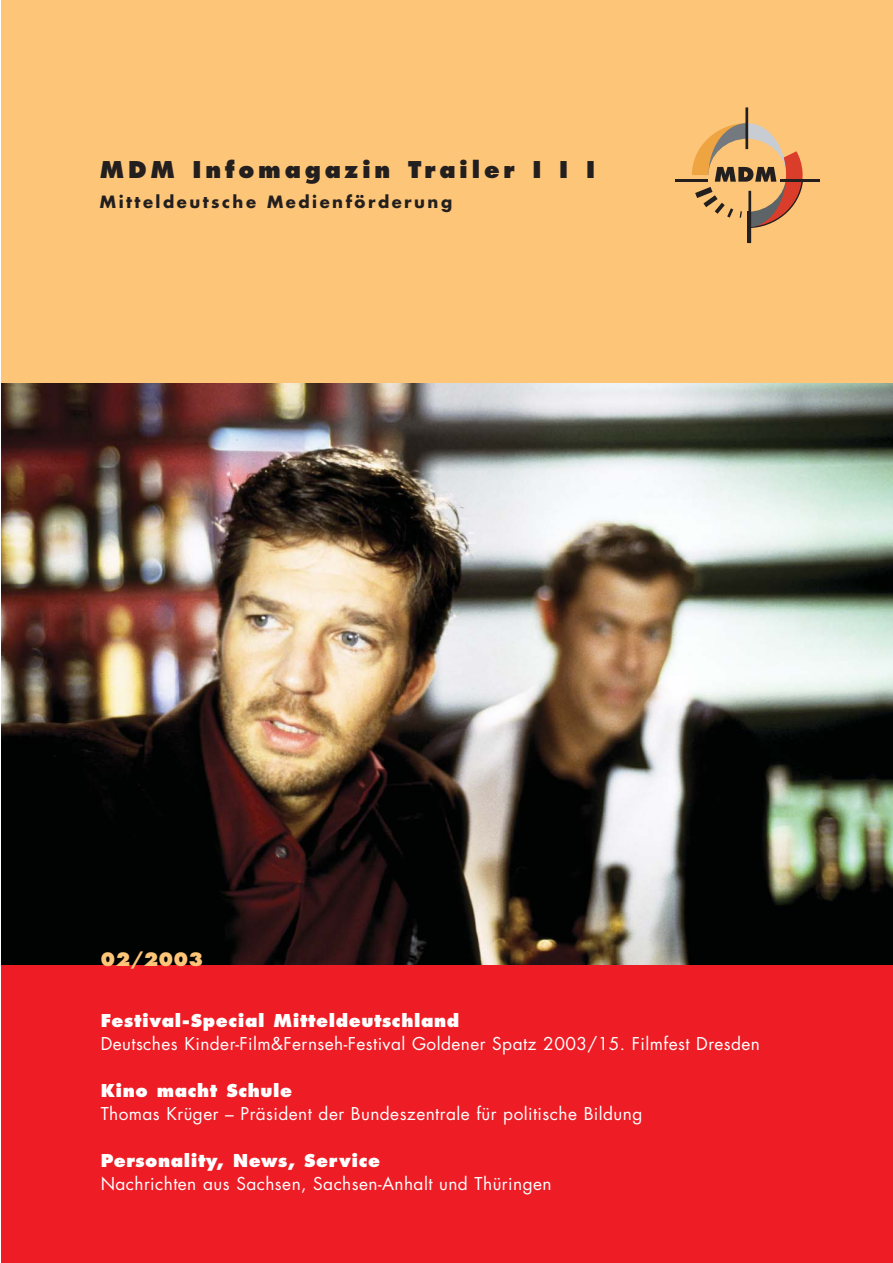
<style>
.page{position:relative;width:893px;height:1263px;background:#fff}
.page>*{position:absolute;margin:0;border:0;box-sizing:border-box;transform-origin:0 0}
.t1{font:800 22.5px "Futura";letter-spacing:.165em;color:#231f1f}
.t2{font:800 18px "Futura";color:#fdc578}
.t3{font:17.25px "Futura";letter-spacing:.025em;color:#fff}
.t4{font:800 17.25px "Futura";letter-spacing:.035em;color:#fff}
.t5{font:700 16.5px "Futura";letter-spacing:.15em;color:#231f1f}
</style>
<div class="page">
<img style="left:1px;top:383px;width:891px;height:582px">
<div style="left:1px;top:0;width:891px;height:383px;background:#fdc578"></div>
<div style="left:1px;top:965px;width:891px;height:298px;background:#ee1c24"></div>
<hr style="left:745px;top:107px;width:3px;height:42px;background:#231f1f">
<hr style="left:675px;top:179px;width:33px;height:2px;background:#231f1f">
<hr style="left:780px;top:179px;width:39px;height:2px;background:#231f1f">
<hr style="left:748px;top:191px;width:3px;height:52px;background:#231f1f">
<hr style="left:746px;top:212px;width:3px;height:31px;background:#231f1f">
<svg style="left:689px;top:123px;width:121px;height:106px"></svg>
<h1 class="t1" style="left:100px;top:160px;width:496px">MDM Infomagazin Trailer I I I</h1>
<p class="t5" style="left:100px;top:194px;width:354px">Mitteldeutsche Medienförderung</p>
<p class="t2" style="left:100px;top:951px;width:104px">02/2003</p>
<p class="t4" style="left:101px;top:1013px;width:360px">Festival-Special Mitteldeutschland</p>
<p class="t3" style="left:101px;top:1036px;width:661px">Deutsches Kinder-Film&amp;Fernseh-Festival Goldener Spatz 2003/15. Filmfest Dresden</p>
<p class="t4" style="left:101px;top:1083px;width:193px">Kino macht Schule</p>
<p class="t3" style="left:101px;top:1106px;width:543px">Thomas Krüger – Präsident der Bundeszentrale für politische Bildung</p>
<p class="t4" style="left:101px;top:1153px;width:281px">Personality, News, Service</p>
<p class="t3" style="left:101px;top:1176px;width:452px">Nachrichten aus Sachsen, Sachsen-Anhalt und Thüringen</p>
</div>
